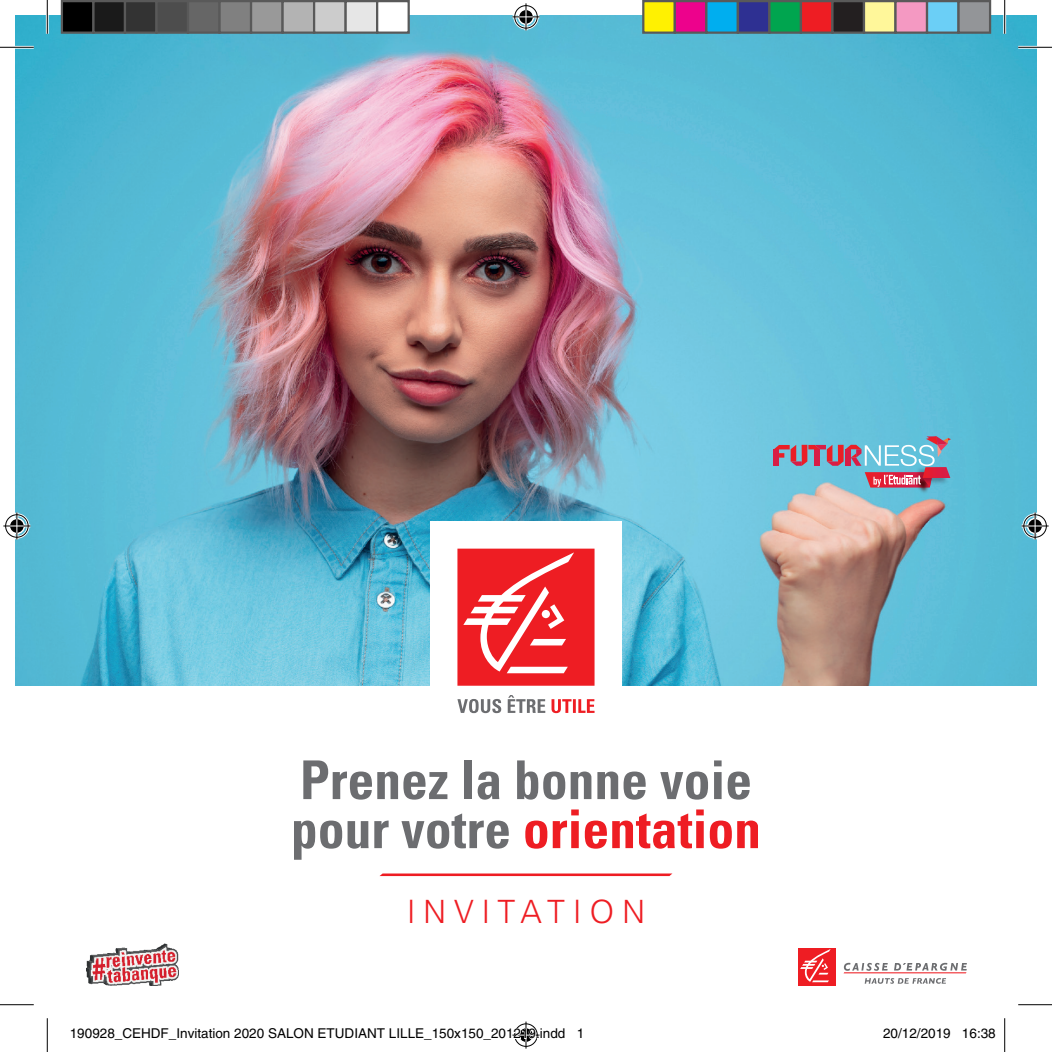
<style>
.page{position:relative;width:1052px;height:1052px;background:#fff}
.page>*{position:absolute;margin:0;border:0;box-sizing:border-box;transform-origin:0 0}
.t1{font:700 condensed 53.55px/49.1px "Univers";color:#6c6d70}
.t2{font:300 31.95px "Univers";letter-spacing:.24em;color:#ee1d23}
.t3{font:13.5px "Helvetica";color:#000}
.s1{color:#ee1d23}
</style>
<div class="page">
<img style="left:15px;top:15px;width:1021px;height:670px">
<div style="left:430px;top:521px;width:191px;height:205px;background:#fff"></div>
<svg style="left:457px;top:548px;width:137px;height:137px;background:#f04348"></svg>
<svg style="left:551px;top:699px;width:43px;height:14px"></svg>
<svg style="left:457px;top:695px;width:88px;height:18px"></svg>
<svg style="left:381px;top:873px;width:291px;height:2px"></svg>
<div style="left:798px;top:947px;width:38px;height:38px;background:#ee1d23"></div>
<svg style="left:800px;top:949px;width:30px;height:32px"></svg>
<svg style="left:843px;top:962px;width:44px;height:8px"></svg>
<svg style="left:894px;top:962px;width:72px;height:8px"></svg>
<hr style="left:843px;top:972px;width:123px;height:1px;background:#ee1d23">
<svg style="left:864px;top:978px;width:81px;height:5px"></svg>
<img style="left:87px;top:943px;width:92px;height:42px">
<img style="left:911px;top:487px;width:21px;height:9px">
<img style="left:950px;top:465px;width:1px;height:22px">
<svg style="left:773px;top:436px;width:177px;height:51px;background:#8f9fb7"></svg>
<hr style="left:0;top:46px;width:34px;height:3px;background:#fff">
<hr style="left:1017px;top:46px;width:34px;height:3px;background:#fff">
<hr style="left:46px;top:0;width:3px;height:34px;background:#fff">
<hr style="left:1003px;top:0;width:2px;height:34px;background:#fff">
<hr style="left:0;top:47px;width:34px;height:1px;background:#000">
<hr style="left:1017px;top:47px;width:34px;height:1px;background:#000">
<hr style="left:0;top:1004px;width:34px;height:1px;background:#000">
<hr style="left:1017px;top:1004px;width:34px;height:1px;background:#000">
<hr style="left:47px;top:0;width:1px;height:34px;background:#000">
<hr style="left:47px;top:1017px;width:1px;height:34px;background:#000">
<hr style="left:1004px;top:0;width:1px;height:34px;background:#000">
<hr style="left:1004px;top:1017px;width:1px;height:34px;background:#000">
<svg style="left:512px;top:3px;width:27px;height:27px"></svg>
<svg style="left:3px;top:512px;width:27px;height:27px"></svg>
<svg style="left:1021px;top:512px;width:27px;height:27px"></svg>
<div style="left:62px;top:1px;width:31px;height:32px;background:#000"></div>
<div style="left:61px;top:0;width:33px;height:34px;border:2px solid #595959"></div>
<div style="left:93px;top:1px;width:32px;height:32px;background:#1a1a1a"></div>
<div style="left:92px;top:0;width:34px;height:34px;border:2px solid #595959"></div>
<div style="left:125px;top:1px;width:31px;height:32px;background:#333"></div>
<div style="left:124px;top:0;width:34px;height:34px;border:2px solid #595959"></div>
<div style="left:156px;top:1px;width:32px;height:32px;background:#4d4d4d"></div>
<div style="left:155px;top:0;width:34px;height:34px;border:2px solid #595959"></div>
<div style="left:188px;top:1px;width:31px;height:32px;background:#666"></div>
<div style="left:187px;top:0;width:33px;height:34px;border:2px solid #595959"></div>
<div style="left:219px;top:1px;width:32px;height:32px;background:#808080"></div>
<div style="left:218px;top:0;width:34px;height:34px;border:2px solid #595959"></div>
<div style="left:251px;top:1px;width:31px;height:32px;background:#999"></div>
<div style="left:250px;top:0;width:34px;height:34px;border:2px solid #595959"></div>
<div style="left:282px;top:1px;width:32px;height:32px;background:#b3b3b3"></div>
<div style="left:281px;top:0;width:34px;height:34px;border:2px solid #595959"></div>
<div style="left:314px;top:1px;width:31px;height:32px;background:#ccc"></div>
<div style="left:313px;top:0;width:33px;height:34px;border:2px solid #595959"></div>
<div style="left:345px;top:1px;width:32px;height:32px;background:#e6e6e6"></div>
<div style="left:344px;top:0;width:34px;height:34px;border:2px solid #595959"></div>
<div style="left:377px;top:1px;width:31px;height:32px;background:#fff"></div>
<div style="left:376px;top:0;width:34px;height:34px;border:2px solid #595959"></div>
<div style="left:643px;top:1px;width:31px;height:32px;background:#fff101"></div>
<div style="left:642px;top:0;width:33px;height:34px;border:2px solid #595959"></div>
<div style="left:674px;top:1px;width:32px;height:32px;background:#ed028c"></div>
<div style="left:673px;top:0;width:34px;height:34px;border:2px solid #595959"></div>
<div style="left:706px;top:1px;width:31px;height:32px;background:#00aeef"></div>
<div style="left:705px;top:0;width:33px;height:34px;border:2px solid #595959"></div>
<div style="left:737px;top:1px;width:32px;height:32px;background:#2e3092"></div>
<div style="left:736px;top:0;width:34px;height:34px;border:2px solid #595959"></div>
<div style="left:769px;top:1px;width:31px;height:32px;background:#00a54f"></div>
<div style="left:768px;top:0;width:33px;height:34px;border:2px solid #595959"></div>
<div style="left:800px;top:1px;width:32px;height:32px;background:#ee1d23"></div>
<div style="left:799px;top:0;width:34px;height:34px;border:2px solid #595959"></div>
<div style="left:832px;top:1px;width:31px;height:32px;background:#231f20"></div>
<div style="left:831px;top:0;width:33px;height:34px;border:2px solid #595959"></div>
<div style="left:863px;top:1px;width:32px;height:32px;background:#fff79a"></div>
<div style="left:862px;top:0;width:34px;height:34px;border:2px solid #595959"></div>
<div style="left:895px;top:1px;width:31px;height:32px;background:#f499c2"></div>
<div style="left:894px;top:0;width:33px;height:34px;border:2px solid #595959"></div>
<div style="left:926px;top:1px;width:32px;height:32px;background:#6bcff6"></div>
<div style="left:925px;top:0;width:34px;height:34px;border:2px solid #595959"></div>
<div style="left:958px;top:1px;width:31px;height:32px;background:#939598"></div>
<div style="left:957px;top:0;width:33px;height:34px;border:2px solid #595959"></div>
<div style="left:86px;top:1029px;width:5px;height:8px;border:1px solid #fff;border-radius:50%"></div>
<div style="left:85px;top:1028px;width:7px;height:10px;border:1px solid #fff;border-radius:50%"></div>
<div style="left:243px;top:1029px;width:5px;height:8px;border:1px solid #fff;border-radius:50%"></div>
<div style="left:242px;top:1028px;width:7px;height:10px;border:1px solid #fff;border-radius:50%"></div>
<div style="left:258px;top:1029px;width:5px;height:8px;border:1px solid #fff;border-radius:50%"></div>
<div style="left:257px;top:1028px;width:7px;height:10px;border:1px solid #fff;border-radius:50%"></div>
<div style="left:477px;top:1029px;width:5px;height:8px;border:1px solid #fff;border-radius:50%"></div>
<div style="left:476px;top:1028px;width:7px;height:10px;border:1px solid #fff;border-radius:50%"></div>
<svg style="left:512px;top:1021px;width:28px;height:27px"></svg>
<div style="left:891px;top:1029px;width:5px;height:8px;border:1px solid #fff;border-radius:50%"></div>
<div style="left:890px;top:1028px;width:7px;height:10px;border:1px solid #fff;border-radius:50%"></div>
<div style="left:929px;top:1029px;width:5px;height:8px;border:1px solid #fff;border-radius:50%"></div>
<div style="left:928px;top:1028px;width:7px;height:10px;border:1px solid #fff;border-radius:50%"></div>
<p class="t1" style="left:291px;top:754px;width:471px">Prenez la bonne voie pour votre <span class="s1">orientation</span></p>
<p class="t2" style="left:406px;top:892px;width:240px">INVITATION</p>
<p class="t3" style="left:70px;top:1025px;width:516px">190928_CEHDF_Invitation 2020 SALON ETUDIANT LILLE_150x150_201219.indd 1</p>
<p class="t3" style="left:882px;top:1025px;width:114px">20/12/2019 16:38</p>
</div>
